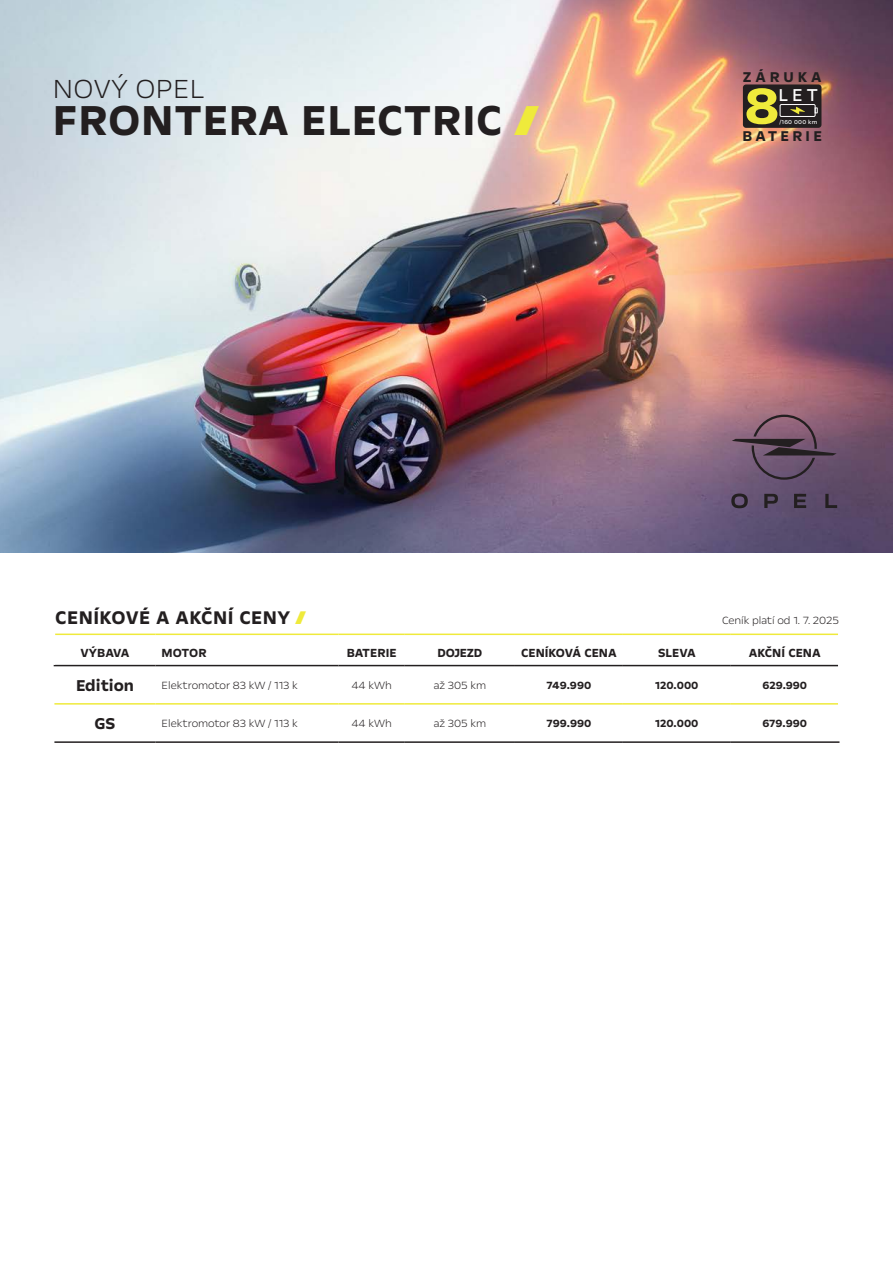
<style>
.page{position:relative;width:893px;height:1263px;background:#fff}
.page>*{position:absolute;margin:0;border:0;box-sizing:border-box;transform-origin:0 0}
.t1{font:700 48px "Opel Next";letter-spacing:.01em;color:#231f20}
.t2{font:300 30px "Opel Next";letter-spacing:.01em;color:#231f20}
.t3{font:700 21px "Opel Next";letter-spacing:.02em;color:#231f20}
.t4{font:19.65px "Opel Next";color:#fff}
.t5{font:700 18px "Opel Next";color:#231f20}
.t6{font:700 16.35px "Opel Next";letter-spacing:.2em;color:#231f20}
.t7{font:700 13.5px "Opel Next";color:#231f20}
.t8{font:300 12px "Opel Next";color:#231f20}
.t9{font:700 12px "Opel Next";color:#231f20}
.t10{font:6.45px "Opel Next";letter-spacing:.035em;color:#fff}
.s1{color:#efea3b}
.s2{font-weight:300;color:#efea3b}
</style>
<div class="page">
<img style="left:0;top:0;width:893px;height:553px">
<svg style="left:794px;top:494px;width:12px;height:14px"></svg>
<svg style="left:764px;top:494px;width:14px;height:14px"></svg>
<svg style="left:731px;top:493px;width:17px;height:15px"></svg>
<svg style="left:825px;top:494px;width:12px;height:14px"></svg>
<hr style="left:763px;top:453px;width:74px;height:2px;background:#231f20">
<svg style="left:752px;top:415px;width:65px;height:65px"></svg>
<hr style="left:732px;top:439px;width:74px;height:2px;background:#231f20">
<div style="left:743px;top:84px;width:78px;height:44px;background:#231f20;border-radius:3px"></div>
<svg style="left:746px;top:88px;width:31px;height:36px"></svg>
<div style="left:780px;top:104px;width:36px;height:13px;border:1px solid #fff"></div>
<svg style="left:814px;top:107px;width:4px;height:7px"></svg>
<svg style="left:790px;top:107px;width:15px;height:7px"></svg>
<hr style="left:54px;top:665px;width:102px;height:1px;background:#231f20">
<hr style="left:54px;top:741px;width:102px;height:2px;background:#231f20">
<hr style="left:55px;top:633px;width:101px;height:2px;background:#efea3b">
<hr style="left:156px;top:633px;width:182px;height:2px;background:#efea3b">
<hr style="left:338px;top:633px;width:67px;height:2px;background:#efea3b">
<hr style="left:405px;top:633px;width:110px;height:2px;background:#efea3b">
<hr style="left:515px;top:633px;width:108px;height:2px;background:#efea3b">
<hr style="left:623px;top:633px;width:108px;height:2px;background:#efea3b">
<hr style="left:731px;top:633px;width:107px;height:2px;background:#efea3b">
<hr style="left:54px;top:703px;width:102px;height:2px;background:#efea3b">
<hr style="left:156px;top:703px;width:182px;height:2px;background:#efea3b">
<hr style="left:338px;top:703px;width:67px;height:2px;background:#efea3b">
<hr style="left:405px;top:703px;width:110px;height:2px;background:#efea3b">
<hr style="left:515px;top:703px;width:108px;height:2px;background:#efea3b">
<hr style="left:623px;top:703px;width:108px;height:2px;background:#efea3b">
<hr style="left:731px;top:703px;width:107px;height:2px;background:#efea3b">
<hr style="left:156px;top:665px;width:182px;height:1px;background:#231f20">
<hr style="left:338px;top:665px;width:67px;height:1px;background:#231f20">
<hr style="left:405px;top:665px;width:110px;height:1px;background:#231f20">
<hr style="left:515px;top:665px;width:108px;height:1px;background:#231f20">
<hr style="left:623px;top:665px;width:108px;height:1px;background:#231f20">
<hr style="left:731px;top:665px;width:107px;height:1px;background:#231f20">
<hr style="left:156px;top:741px;width:182px;height:2px;background:#231f20">
<hr style="left:338px;top:741px;width:67px;height:2px;background:#231f20">
<hr style="left:405px;top:741px;width:110px;height:2px;background:#231f20">
<hr style="left:515px;top:741px;width:108px;height:2px;background:#231f20">
<hr style="left:623px;top:741px;width:108px;height:2px;background:#231f20">
<hr style="left:731px;top:741px;width:108px;height:2px;background:#231f20">
<p class="t2" style="left:53px;top:70px;width:153px">NOVÝ OPEL</p>
<p class="t1" style="left:53px;top:91px;width:488px">FRONTERA ELECTRIC <span class="s1">{SLA}</span></p>
<p class="t6" style="left:743px;top:67px;width:80px">ZÁRUKA</p>
<p class="t4" style="left:778px;top:83px;width:41px">LET</p>
<p class="t10" style="left:779px;top:118px;width:39px">/160 000 km</p>
<p class="t6" style="left:742px;top:126px;width:81px">BATERIE</p>
<p class="t3" style="left:55px;top:605px;width:253px">CENÍKOVÉ A AKČNÍ CENY <span class="s2">{sla}</span></p>
<p class="t7" style="left:81px;top:645px;width:50px">VÝBAVA</p>
<p class="t7" style="left:162px;top:645px;width:47px">MOTOR</p>
<p class="t7" style="left:347px;top:645px;width:51px">BATERIE</p>
<p class="t7" style="left:437px;top:645px;width:46px">DOJEZD</p>
<p class="t7" style="left:521px;top:645px;width:97px">CENÍKOVÁ CENA</p>
<p class="t7" style="left:658px;top:645px;width:39px">SLEVA</p>
<p class="t7" style="left:749px;top:645px;width:73px">AKČNÍ CENA</p>
<p class="t5" style="left:76px;top:674px;width:59px">Edition</p>
<p class="t8" style="left:162px;top:678px;width:138px">Elektromotor 83 kW / 113 k</p>
<p class="t8" style="left:351px;top:678px;width:42px">44 kWh</p>
<p class="t8" style="left:434px;top:678px;width:54px">až 305 km</p>
<p class="t9" style="left:547px;top:678px;width:46px">749.990</p>
<p class="t9" style="left:655px;top:678px;width:45px">120.000</p>
<p class="t9" style="left:762px;top:678px;width:46px">629.990</p>
<p class="t5" style="left:95px;top:713px;width:22px">GS</p>
<p class="t8" style="left:162px;top:716px;width:138px">Elektromotor 83 kW / 113 k</p>
<p class="t8" style="left:351px;top:716px;width:42px">44 kWh</p>
<p class="t8" style="left:434px;top:716px;width:54px">až 305 km</p>
<p class="t9" style="left:546px;top:716px;width:46px">799.990</p>
<p class="t9" style="left:655px;top:716px;width:45px">120.000</p>
<p class="t9" style="left:762px;top:716px;width:46px">679.990</p>
<p class="t8" style="left:722px;top:613px;width:118px">Ceník platí od 1. 7. 2025</p>
</div>
